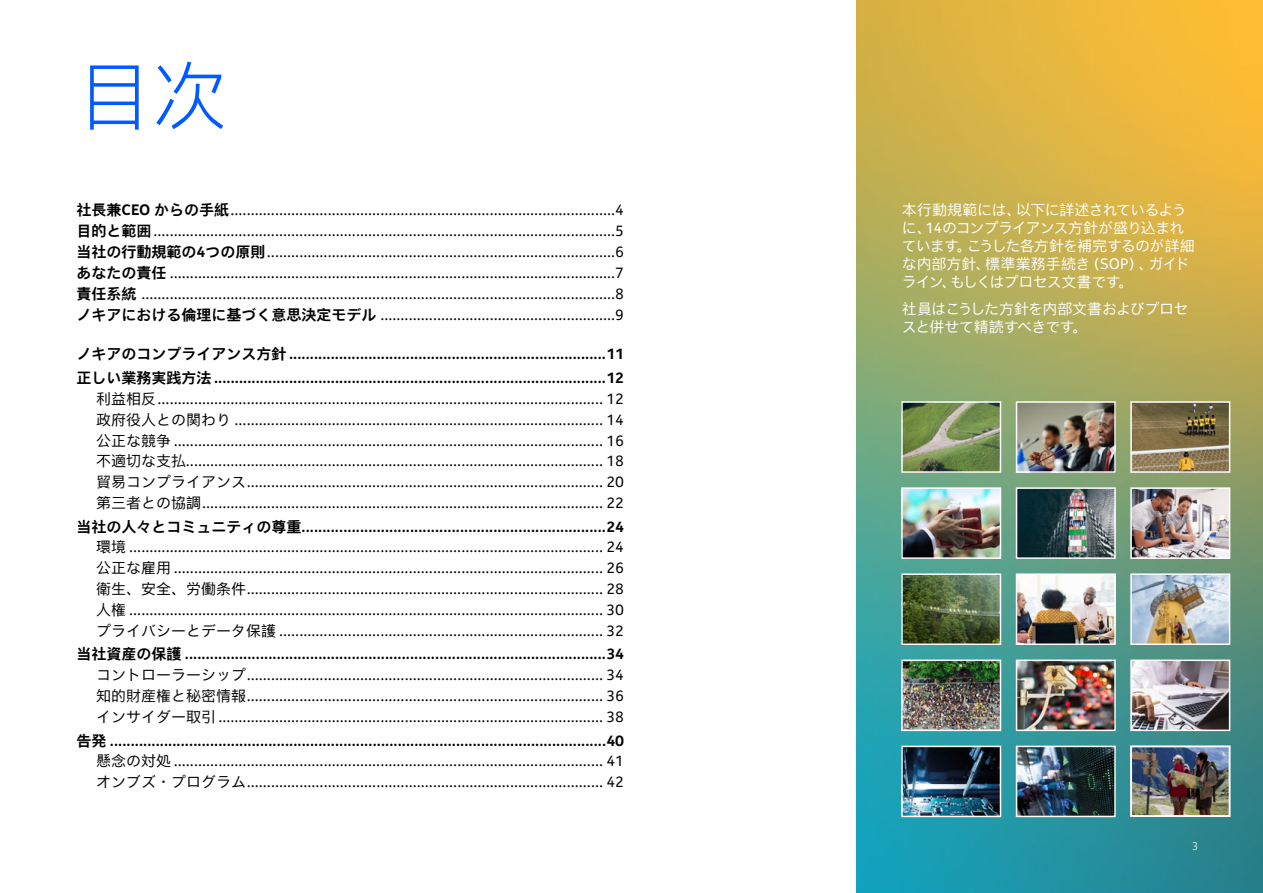
<style>
.page{position:relative;width:1263px;height:893px;background:#fff}
.page>*{position:absolute;margin:0;border:0;box-sizing:border-box;transform-origin:0 0}
.t1{font:300 75px "Nokia Pure Headline Chinese";color:#005aff}
.t2{font:15px/21px "Nokia Pure Headline Chinese";color:#000;text-align:justify}
.t3{font:700 15px/23.1px "Nokia Pure Headline Chinese";color:#000}
.t4{font:15px/18px "Nokia Pure Headline Chinese";letter-spacing:-.04em;color:#fff}
.t5{font:300 11.25px "Nokia Pure Headline Chinese";color:#fff}
.s1{font-weight:700}
</style>
<div class="page">
<img style="left:857px;top:0;width:406px;height:893px">
<img style="left:1019px;top:490px;width:94px;height:66px">
<div style="left:1016px;top:487px;width:100px;height:72px;border:2px solid #fff"></div>
<img style="left:904px;top:404px;width:94px;height:66px">
<div style="left:901px;top:401px;width:100px;height:72px;border:2px solid #fff"></div>
<img style="left:1019px;top:404px;width:94px;height:66px">
<div style="left:1016px;top:401px;width:100px;height:72px;border:2px solid #fff"></div>
<img style="left:1133px;top:404px;width:94px;height:66px">
<div style="left:1130px;top:401px;width:100px;height:72px;border:2px solid #fff"></div>
<img style="left:904px;top:490px;width:94px;height:66px">
<div style="left:901px;top:487px;width:100px;height:72px;border:2px solid #fff"></div>
<img style="left:1133px;top:490px;width:94px;height:66px">
<div style="left:1130px;top:487px;width:100px;height:72px;border:2px solid #fff"></div>
<img style="left:904px;top:663px;width:94px;height:65px">
<div style="left:901px;top:660px;width:100px;height:71px;border:2px solid #fff"></div>
<img style="left:904px;top:576px;width:94px;height:66px">
<div style="left:901px;top:573px;width:100px;height:72px;border:2px solid #fff"></div>
<img style="left:1019px;top:576px;width:94px;height:66px">
<div style="left:1016px;top:573px;width:100px;height:72px;border:2px solid #fff"></div>
<img style="left:1133px;top:576px;width:94px;height:66px">
<div style="left:1130px;top:573px;width:100px;height:72px;border:2px solid #fff"></div>
<img style="left:1019px;top:663px;width:94px;height:65px">
<div style="left:1016px;top:660px;width:100px;height:71px;border:2px solid #fff"></div>
<img style="left:1133px;top:663px;width:94px;height:65px">
<div style="left:1130px;top:660px;width:100px;height:71px;border:2px solid #fff"></div>
<img style="left:904px;top:749px;width:94px;height:65px">
<div style="left:901px;top:746px;width:100px;height:71px;border:2px solid #fff"></div>
<img style="left:1019px;top:749px;width:94px;height:65px">
<div style="left:1016px;top:746px;width:100px;height:71px;border:2px solid #fff"></div>
<img style="left:1133px;top:748px;width:94px;height:66px">
<div style="left:1130px;top:745px;width:100px;height:72px;border:2px solid #fff"></div>
<h1 class="t1" style="left:77px;top:47px;width:152px">目次</h1>
<p class="t2" style="left:77px;top:200px;width:549px"><span class="s1">社長兼CEO からの手紙</span>...............................................................................................4<span class="s1">目的と範囲</span>..................................................................................................................5<span class="s1">当社の行動規範の4つの原則</span>......................................................................................6<span class="s1">あなたの責任</span> ..............................................................................................................7<span class="s1">責任系統</span> .....................................................................................................................8<span class="s1">ノキアにおける倫理に基づく意思決定モデル</span> ..........................................................9</p>
<p class="t3" style="left:77px;top:343px;width:549px">ノキアのコンプライアンス方針 ............................................................................11正しい業務実践方法 ..............................................................................................12</p>
<p class="t2" style="left:96px;top:388px;width:530px">利益相反.............................................................................................................. 12政府役人との関わり ........................................................................................... 14公正な競争 .......................................................................................................... 16不適切な支払....................................................................................................... 18貿易コンプライアンス........................................................................................ 20第三者との協調................................................................................................... 22</p>
<p class="t3" style="left:77px;top:515px;width:549px">当社の人々とコミュニティの尊重.........................................................................24</p>
<p class="t2" style="left:96px;top:537px;width:530px">環境 ..................................................................................................................... 24公正な雇用 .......................................................................................................... 26衛生、安全、労働条件........................................................................................ 28人権 ..................................................................................................................... 30プライバシーとデータ保護 ................................................................................ 32</p>
<p class="t3" style="left:77px;top:643px;width:549px">当社資産の保護 .....................................................................................................34</p>
<p class="t2" style="left:96px;top:665px;width:530px">コントローラーシップ........................................................................................ 34知的財産権と秘密情報........................................................................................ 36インサイダー取引............................................................................................... 38</p>
<p class="t3" style="left:77px;top:729px;width:549px">告発 .......................................................................................................................40</p>
<p class="t2" style="left:96px;top:751px;width:530px">懸念の対処 .......................................................................................................... 41オンブズ・プログラム........................................................................................ 42</p>
<p class="t4" style="left:902px;top:201px;width:294px">本行動規範には、以下に詳述されているように、14のコンプライアンス方針が盛り込まれています。こうした各方針を補完するのが詳細な内部方針、標準業務手続き（SOP）、ガイドライン、もしくはプロセス文書です。</p>
<p class="t4" style="left:902px;top:300px;width:288px">社員はこうした方針を内部文書およびプロセスと併せて精読すべきです。</p>
<p class="t5" style="left:1192px;top:839px;width:8px">3</p>
</div>
